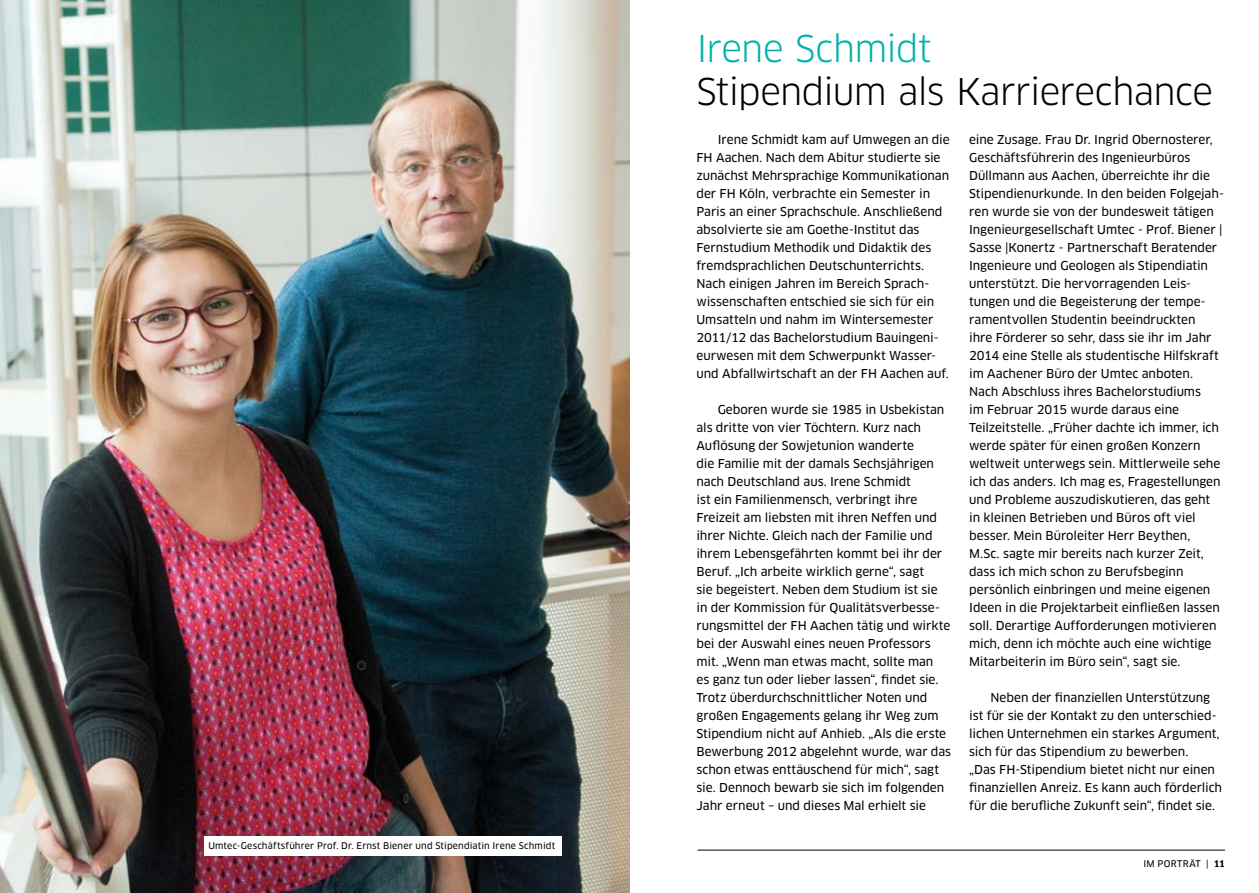
<style>
.page{position:relative;width:1259px;height:893px;background:#fff}
.page>*{position:absolute;margin:0;border:0;box-sizing:border-box;transform-origin:0 0}
.t1{font:36px "Clan OT";letter-spacing:-.025em;color:#000}
.t2{font:36px "Clan OT";letter-spacing:-.025em;color:#00b1aa}
.t3{font:12px/18px "Clan OT News";color:#000}
.t4{font:9px "Clan OT News";letter-spacing:.02em;color:#000}
.t5{font:9px "Clan OT News";letter-spacing:.04em;color:#000}
.s1{font-family:"Clan OT";font-weight:700}
</style>
<div class="page">
<hr style="left:697px;top:850px;width:528px;height:1px;background:#000">
<img style="left:0;top:0;width:629px;height:893px">
<div style="left:204px;top:836px;width:357px;height:19px;background:#fff"></div>
<p class="t4" style="left:208px;top:841px;width:348px">Umtec-Geschäftsführer Prof. Dr. Ernst Biener und Stipendiatin Irene Schmidt</p>
<h1 class="t2" style="left:696px;top:28px;width:237px">Irene Schmidt</h1>
<h1 class="t1" style="left:696px;top:70px;width:518px">Stipendium als Karrierechance</h1>
<p class="t3" style="left:696px;top:131px;width:255px;text-indent:21px">Irene Schmidt kam auf Umwegen an die FH Aachen. Nach dem Abitur studierte sie zunächst Mehrsprachige Kommunikationan der FH Köln, verbrachte ein Semester in Paris an einer Sprachschule. Anschließend absolvierte sie am Goethe-Institut das Fernstudium Methodik und Didaktik des fremdsprachlichen Deutschunterrichts.<br>Nach einigen Jahren im Bereich Sprach&shy;wissenschaften entschied sie sich für ein Umsatteln und nahm im Wintersemester 2011/12 das Bachelorstudium Bauingeni&shy;eurwesen mit dem Schwerpunkt Wasser&shy;und Abfallwirtschaft an der FH Aachen auf.</p>
<p class="t3" style="left:696px;top:401px;width:256px;text-indent:21px">Geboren wurde sie 1985 in Usbekistan als dritte von vier Töchtern. Kurz nach Auflösung der Sowjetunion wanderte<br>die Familie mit der damals Sechsjährigen nach Deutschland aus. Irene Schmidt<br>ist ein Familienmensch, verbringt ihre Freizeit am liebsten mit ihren Neffen und ihrer Nichte. Gleich nach der Familie und ihrem Lebensgefährten kommt bei ihr der Beruf. „Ich arbeite wirklich gerne“, sagt<br>sie begeistert. Neben dem Studium ist sie in der Kommission für Qualitätsverbesse&shy;rungsmittel der FH Aachen tätig und wirkte bei der Auswahl eines neuen Professors mit. „Wenn man etwas macht, sollte man<br>es ganz tun oder lieber lassen“, findet sie.<br>Trotz überdurchschnittlicher Noten und großen Engagements gelang ihr Weg zum Stipendium nicht auf Anhieb. „Als die erste Bewerbung 2012 abgelehnt wurde, war das schon etwas enttäuschend für mich“, sagt sie. Dennoch bewarb sie sich im folgenden Jahr erneut – und dieses Mal erhielt sie</p>
<p class="t3" style="left:969px;top:131px;width:256px">eine Zusage. Frau Dr. Ingrid Obernosterer, Geschäftsführerin des Ingenieurbüros Düllmann aus Aachen, überreichte ihr die Stipendienurkunde. In den beiden Folgejah&shy;ren wurde sie von der bundesweit tätigen Ingenieurgesellschaft Umtec - Prof. Biener | Sasse |Konertz - Partnerschaft Beratender Ingenieure und Geologen als Stipendiatin unterstützt. Die hervorragenden Leis&shy;tungen und die Begeisterung der tempe&shy;ramentvollen Studentin beeindruckten<br>ihre Förderer so sehr, dass sie ihr im Jahr 2014 eine Stelle als studentische Hilfskraft im Aachener Büro der Umtec anboten.<br>Nach Abschluss ihres Bachelorstudiums<br>im Februar 2015 wurde daraus eine Teilzeitstelle. „Früher dachte ich immer, ich werde später für einen großen Konzern weltweit unterwegs sein. Mittlerweile sehe ich das anders. Ich mag es, Fragestellungen und Probleme auszudiskutieren, das geht in kleinen Betrieben und Büros oft viel besser. Mein Büroleiter Herr Beythen,<br>M.Sc. sagte mir bereits nach kurzer Zeit, dass ich mich schon zu Berufsbeginn persönlich einbringen und meine eigenen Ideen in die Projektarbeit einfließen lassen soll. Derartige Aufforderungen motivieren mich, denn ich möchte auch eine wichtige Mitarbeiterin im Büro sein“, sagt sie.</p>
<p class="t3" style="left:969px;top:689px;width:254px;text-indent:21px">Neben der finanziellen Unterstützung ist für sie der Kontakt zu den unterschied&shy;lichen Unternehmen ein starkes Argument, sich für das Stipendium zu bewerben.<br>„Das FH-Stipendium bietet nicht nur einen finanziellen Anreiz. Es kann auch förderlich für die berufliche Zukunft sein“, findet sie.</p>
<p class="t5" style="left:1143px;top:859px;width:83px">IM PORTRÄT | <span class="s1">11</span></p>
</div>
